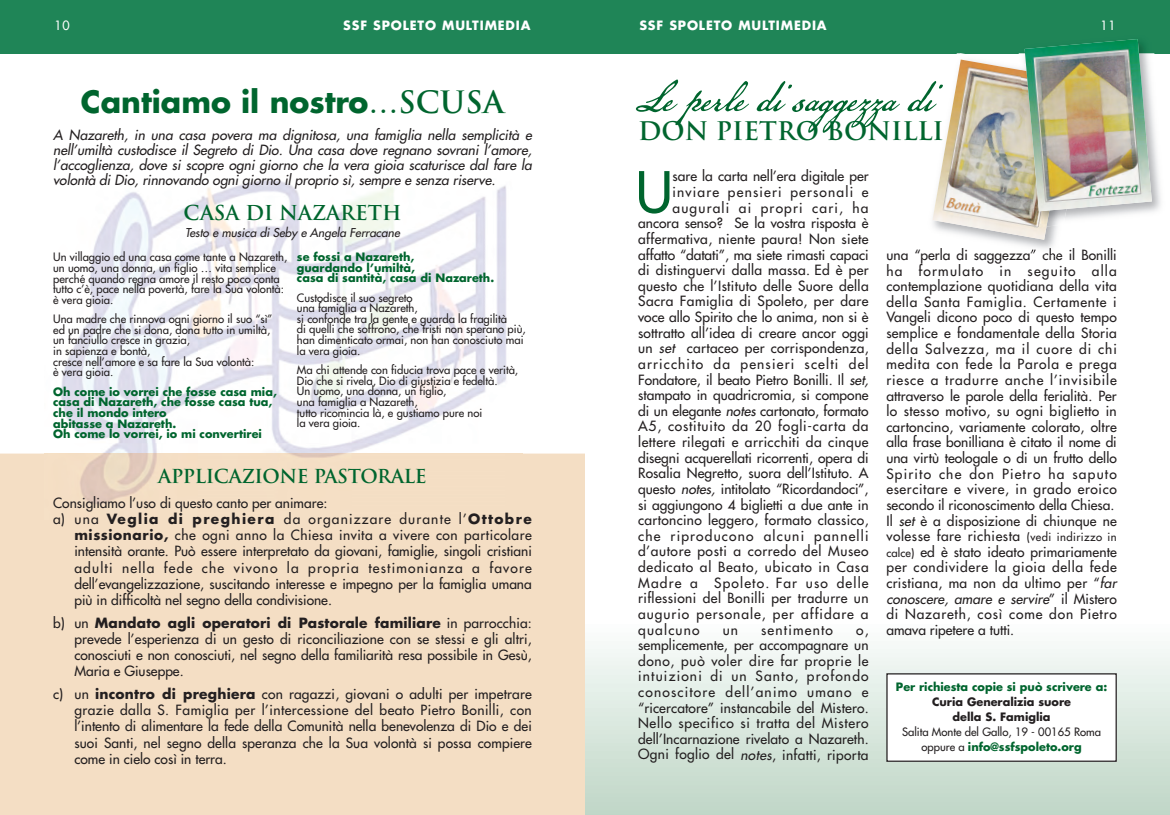
<style>
.page{position:relative;width:1170px;height:815px;background:#fff}
.page>*{position:absolute;margin:0;border:0;box-sizing:border-box;transform-origin:0 0}
.t1{font:55.12px "Futura";color:#00652e}
.t2{font:50px "American Scribe";color:#00652e}
.t3{font:700 30px "Futura";color:#00652e}
.t4{font:700 25px "Trajan";color:#00652e}
.t5{font:700 20px "Trajan";color:#00652e}
.t6{font:700 18.75px "Trajan";letter-spacing:-.02em;color:#00652e}
.t7{font:13.75px/15.6px "Futura";letter-spacing:.02em;color:#231f20;text-align:justify}
.t8{font:13.75px "Futura";color:#231f20}
.t9{font:italic 13.75px/15px "Futura";color:#231f20;text-align:justify}
.t10{font:13.75px "Futura";letter-spacing:.085em;color:#231f20}
.t11{font:13.75px "Futura";letter-spacing:.055em;color:#231f20}
.t12{font:13.75px "Futura";letter-spacing:.045em;color:#231f20}
.t13{font:13.75px "Futura";letter-spacing:.075em;color:#231f20}
.t14{font:700 12.5px "Futura";letter-spacing:.07em;color:#fff}
.t15{font:12.5px "Futura";color:#fff}
.t16{font:italic 11.88px "Futura";color:#231f20}
.t17{font:11.25px/10.6px "Futura";color:#231f20}
.t18{font:700 11.25px/10.6px "Futura";color:#00652e}
.t19{font:700 11.25px/15px "Futura";color:#231f20;text-align:center}
.s1{font-family:"Trajan"}
.s2{font-weight:700}
.s3{font-style:italic}
.s4{font-size:11.25px}
.s5{font-weight:700;color:#00652e}
</style>
<div class="page">
<img style="left:585px;top:649px;width:584px;height:166px">
<div style="left:585px;top:0;width:584px;height:53px;background:#1f8557"></div>
<div style="left:0;top:0;width:585px;height:53px;background:#1f8557"></div>
<img style="left:44px;top:180px;width:479px;height:274px">
<div style="left:886px;top:674px;width:230px;height:87px;background:#fff"></div>
<div style="left:886px;top:673px;width:230px;height:89px;border:1px solid #231f20"></div>
<img style="left:924px;top:53px;width:135px;height:204px">
<img style="left:1151px;top:53px;width:17px;height:159px">
<svg style="left:932px;top:53px;width:219px;height:187px"></svg>
<img style="left:1024px;top:39px;width:127px;height:172px">
<div style="left:0;top:454px;width:585px;height:361px;background:#f4dec4"></div>
<p class="t15" style="left:54px;top:19px;width:17px">10</p>
<p class="t14" style="left:343px;top:20px;width:189px">SSF SPOLETO MULTIMEDIA</p>
<h3 class="t3" style="left:81px;top:89px;width:424px">Cantiamo il nostro<span class="s1">…SCUSA</span></h3>
<p class="t9" style="left:53px;top:128px;width:482px">A Nazareth, in una casa povera ma dignitosa, una famiglia nella semplicità e nell’umiltà custodisce il Segreto di Dio. Una casa dove regnano sovrani l’amore, l’accoglienza, dove si scopre ogni giorno che la vera gioia scaturisce dal fare la volontà di Dio, rinnovando ogni giorno il proprio sì, sempre e senza riserve.</p>
<h3 class="t5" style="left:183px;top:201px;width:219px">CASA DI NAZARETH</h3>
<p class="t16" style="left:185px;top:227px;width:218px">Testo e musica di Seby e Angela Ferracane</p>
<p class="t17" style="left:53px;top:253px;width:235px">Un villaggio ed una casa come tante a Nazareth, un uomo, una donna, un figlio … vita semplice perché quando regna amore il resto poco conta tutto c’è, pace nella povertà, fare la Sua volontà: è vera gioia.</p>
<p class="t17" style="left:53px;top:315px;width:221px">Una madre che rinnova ogni giorno il suo “sì” ed un padre che si dona, dona tutto in umiltà, un fanciullo cresce in grazia,<br>in sapienza e bontà,<br>cresce nell’amore e sa fare la Sua volontà:<br>è vera gioia.</p>
<p class="t18" style="left:53px;top:387px;width:225px">Oh come io vorrei che fosse casa mia, casa di Nazareth, che fosse casa tua, che il mondo intero<br>abitasse a Nazareth.<br>Oh come lo vorrei, io mi convertirei</p>
<p class="t18" style="left:297px;top:252px;width:199px">se fossi a Nazareth,<br>guardando l’umiltà,<br>casa di santità, casa di Nazareth.</p>
<p class="t17" style="left:297px;top:293px;width:230px">Custodisce il suo segreto<br>una famiglia a Nazareth,<br>si confonde tra la gente e guarda la fragilità<br>di quelli che soffrono, che tristi non sperano più, han dimenticato ormai, non han conosciuto mai la vera gioia.</p>
<p class="t17" style="left:297px;top:365px;width:223px">Ma chi attende con fiducia trova pace e verità, Dio che si rivela, Dio di giustizia e fedeltà.<br>Un uomo, una donna, un figlio,<br>una famiglia a Nazareth,<br>tutto ricomincia là, e gustiamo pure noi<br>la vera gioia.</p>
<h3 class="t6" style="left:158px;top:465px;width:270px">APPLICAZIONE PASTORALE</h3>
<p class="t8" style="left:53px;top:496px;width:276px">Consigliamo l’uso di questo canto per animare:</p>
<p class="t10" style="left:53px;top:512px;width:480px">a) una <span class="s2">Veglia di preghiera</span> da organizzare durante l’<span class="s2">Ottobre</span></p>
<p class="t7" style="left:74px;top:528px;width:459px"><span class="s2">missionario,</span> che ogni anno la Chiesa invita a vivere con particolare</p>
<p class="t8" style="left:74px;top:544px;width:459px">intensità orante. Può essere interpretato da giovani, famiglie, singoli cristiani</p>
<p class="t10" style="left:74px;top:561px;width:459px">adulti nella fede che vivono la propria testimonianza a favore</p>
<p class="t8" style="left:74px;top:577px;width:459px">dell’evangelizzazione, suscitando interesse e impegno per la famiglia umana</p>
<p class="t8" style="left:74px;top:593px;width:259px">più in difficoltà nel segno della condivisione.</p>
<p class="t7" style="left:74px;top:615px;width:459px;line-height:16.2px;text-indent:-21px">b) un <span class="s2">Mandato agli operatori di Pastorale familiare</span> in parrocchia: prevede l’esperienza di un gesto di riconciliazione con se stessi e gli altri, conosciuti e non conosciuti, nel segno della familiarità resa possibile in Gesù, Maria e Giuseppe.</p>
<p class="t7" style="left:74px;top:687px;width:459px;line-height:16.2px;text-indent:-21px">c) un <span class="s2">incontro di preghiera</span> con ragazzi, giovani o adulti per impetrare grazie dalla S. Famiglia per l’intercessione del beato Pietro Bonilli, con l’intento di alimentare la fede della Comunità nella benevolenza di Dio e dei suoi Santi, nel segno della speranza che la Sua volontà si possa compiere come in cielo così in terra.</p>
<p class="t14" style="left:639px;top:20px;width:189px">SSF SPOLETO MULTIMEDIA</p>
<p class="t15" style="left:1100px;top:19px;width:17px">11</p>
<h2 class="t2" style="left:638px;top:63px;width:296px">Le perle di saggezza di</h2>
<h3 class="t4" style="left:638px;top:117px;width:307px">DON PIETRO BONILLI</h3>
<h1 class="t1" style="left:635px;top:165px;width:38px">U</h1>
<p class="t8" style="left:672px;top:169px;width:197px">sare la carta nell’era digitale per</p>
<p class="t10" style="left:672px;top:185px;width:197px">inviare pensieri personali e</p>
<p class="t10" style="left:672px;top:201px;width:197px">augurali ai propri cari, ha</p>
<p class="t8" style="left:638px;top:216px;width:232px">ancora senso? Se la vostra risposta è</p>
<p class="t7" style="left:638px;top:232px;width:232px">affermativa, niente paura! Non siete</p>
<p class="t8" style="left:638px;top:248px;width:232px">affatto “datati”, ma siete rimasti capaci</p>
<p class="t7" style="left:638px;top:263px;width:232px">di distinguervi dalla massa. Ed è per</p>
<p class="t7" style="left:638px;top:279px;width:232px">questo che l’Istituto delle Suore della</p>
<p class="t7" style="left:638px;top:294px;width:232px">Sacra Famiglia di Spoleto, per dare</p>
<p class="t8" style="left:638px;top:310px;width:232px">voce allo Spirito che lo anima, non si è</p>
<p class="t7" style="left:638px;top:326px;width:232px">sottratto all’idea di creare ancor oggi</p>
<p class="t7" style="left:638px;top:341px;width:232px">un <span class="s3">set</span> cartaceo per corrispondenza,</p>
<p class="t10" style="left:638px;top:357px;width:232px">arricchito da pensieri scelti del</p>
<p class="t8" style="left:638px;top:373px;width:234px">Fondatore, il beato Pietro Bonilli. Il <span class="s3">set,</span></p>
<p class="t8" style="left:638px;top:388px;width:232px">stampato in quadricromia, si compone</p>
<p class="t8" style="left:638px;top:404px;width:232px">di un elegante <span class="s3">notes</span> cartonato, formato</p>
<p class="t11" style="left:638px;top:419px;width:232px">A5, costituito da 20 fogli-carta da</p>
<p class="t7" style="left:638px;top:435px;width:232px">lettere rilegati e arricchiti da cinque</p>
<p class="t8" style="left:638px;top:451px;width:232px">disegni acquerellati ricorrenti, opera di</p>
<p class="t7" style="left:638px;top:466px;width:232px">Rosalia Negretto, suora dell’Istituto. A</p>
<p class="t8" style="left:638px;top:482px;width:232px">questo <span class="s3">notes,</span> intitolato “Ricordandoci”,</p>
<p class="t8" style="left:638px;top:498px;width:232px">si aggiungono 4 biglietti a due ante in</p>
<p class="t7" style="left:638px;top:513px;width:232px">cartoncino leggero, formato classico,</p>
<p class="t10" style="left:638px;top:529px;width:232px">che riproducono alcuni pannelli</p>
<p class="t12" style="left:638px;top:544px;width:232px">d’autore posti a corredo del Museo</p>
<p class="t11" style="left:638px;top:560px;width:232px">dedicato al Beato, ubicato in Casa</p>
<p class="t10" style="left:638px;top:576px;width:232px">Madre a Spoleto. Far uso delle</p>
<p class="t7" style="left:638px;top:591px;width:232px">riflessioni del Bonilli per tradurre un</p>
<p class="t13" style="left:638px;top:607px;width:232px">augurio personale, per affidare a</p>
<p class="t10" style="left:638px;top:623px;width:63px">qualcuno</p>
<p class="t7" style="left:722px;top:623px;width:17px">un</p>
<p class="t10" style="left:761px;top:623px;width:73px">sentimento</p>
<p class="t7" style="left:886px;top:248px;width:234px;text-align:left">una “perla di saggezza” che il Bonilli ha formulato in seguito alla contemplazione quotidiana della vita della Santa Famiglia. Certamente i Vangeli dicono poco di questo tempo semplice e fondamentale della Storia della Salvezza, ma il cuore di chi medita con fede la Parola e prega riesce a tradurre anche l’invisibile attraverso le parole della ferialità. Per lo stesso motivo, su ogni biglietto in cartoncino, variamente colorato, oltre alla frase bonilliana è citato il nome di una virtù teologale o di un frutto dello Spirito che don Pietro ha saputo esercitare e vivere, in grado eroico secondo il riconoscimento della Chiesa.<br>Il <span class="s3">set</span> è a disposizione di chiunque ne volesse fare richiesta <span class="s4">(vedi indirizzo in calce)</span> ed è stato ideato primariamente per condividere la gioia della fede cristiana, ma non da ultimo per “<span class="s3">far conoscere, amare e servire</span>” i l M i s te ro di Nazareth, così come don Pietro amava ripetere a tutti.</p>
<p class="t7" style="left:638px;top:623px;width:232px;text-indent:218px">o, semplicemente, per accompagnare un dono, può voler dire far proprie le intuizioni di un Santo, profondo conoscitore dell’animo umano e “ricercatore” instancabile del Mistero.<br>Nello specifico si tratta del Mistero dell’Incarnazione rivelato a Nazareth.<br>Ogni foglio del <span class="s3">notes</span>, infatti, riporta</p>
<p class="t18" style="left:895px;top:682px;width:213px">Per richiesta copie si può scrivere a:</p>
<p class="t19" style="left:932px;top:695px;width:140px">Curia Generalizia suore della S. Famiglia</p>
<p class="t17" style="left:902px;top:725px;width:200px;line-height:15px;text-align:center">Salita Monte del Gallo, 19 - 00165 Roma oppure a <span class="s5">info@ssfspoleto.org</span></p>
</div>
